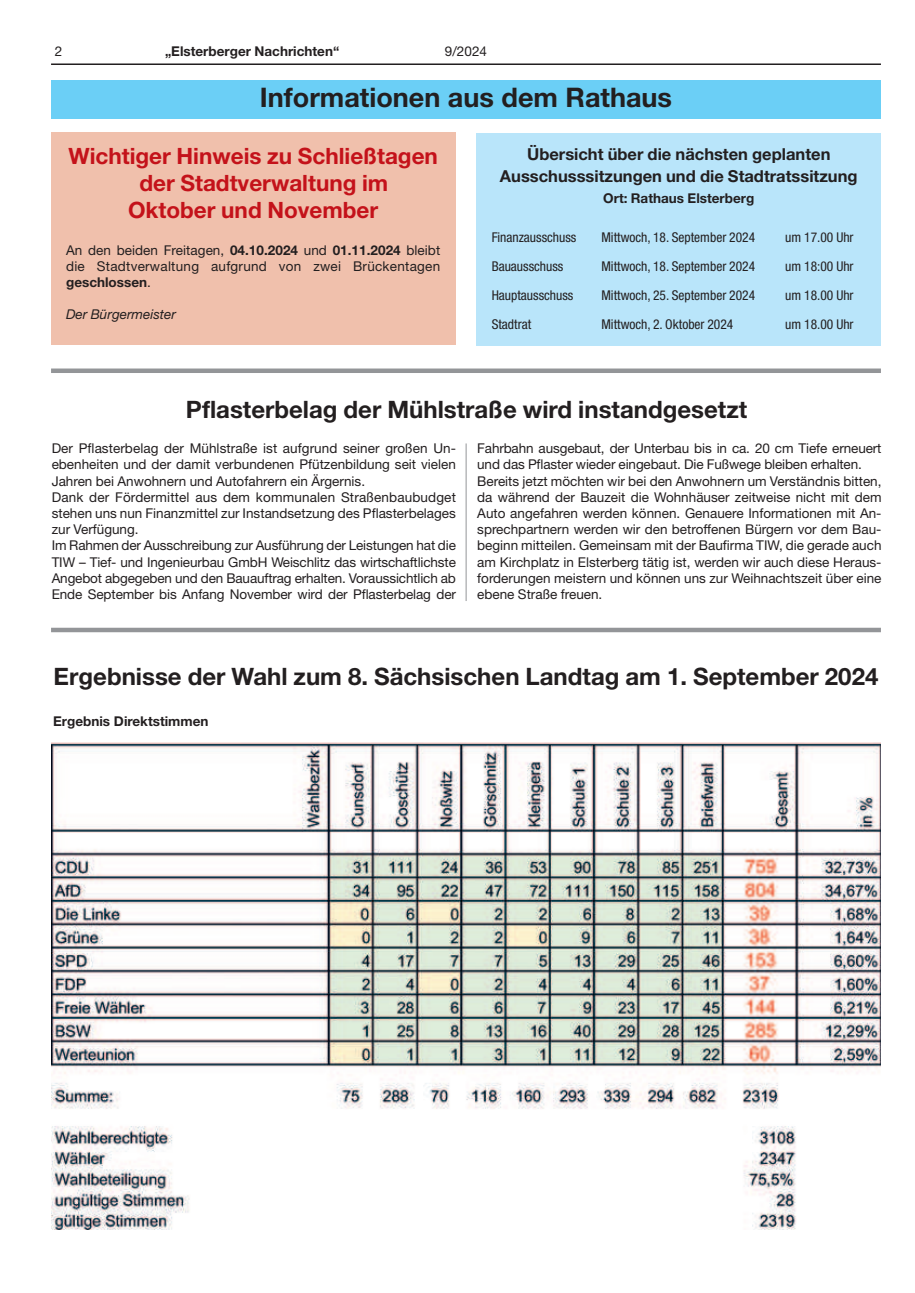
<style>
.page{position:relative;width:915px;height:1293px;background:#fff}
.page>*{position:absolute;margin:0;border:0;box-sizing:border-box;transform-origin:0 0}
.t1{font:700 27px "Helvetica Neue";color:#231f20}
.t2{font:700 24px "Helvetica Neue";color:#231f20}
.t3{font:700 22.5px "Helvetica Neue";color:#c4121a}
.t4{font:700 16.5px/22.2px "Helvetica Neue";color:#231f20;text-align:center}
.t5{font:13.5px/16.2px "Helvetica Neue";color:#231f20}
.t6{font:condensed 13.5px "Helvetica Neue";color:#231f20}
.t7{font:700 13.5px "Helvetica Neue";color:#231f20}
.t8{font:italic 13.5px "Helvetica Neue";color:#231f20}
.s1{font-weight:700}
</style>
<div class="page">
<hr style="left:51px;top:63px;width:829px;height:2px;background:#231f20">
<div style="left:51px;top:81px;width:829px;height:38px;background:#6bcff6"></div>
<img style="left:51px;top:742px;width:829px;height:487px">
<hr style="left:51px;top:628px;width:829px;height:4px;background:#939598">
<div style="left:476px;top:133px;width:404px;height:213px;background:#b9e5fa"></div>
<div style="left:51px;top:133px;width:404px;height:212px;background:#f0c0ac"></div>
<div style="left:51px;top:368px;width:829px;height:5px;background:#939598"></div>
<hr style="left:465px;top:443px;width:1px;height:158px;background:#939598">
<p class="t5" style="left:55px;top:44px;width:9px">2</p>
<p class="t7" style="left:165px;top:46px;width:176px">„Elsterberger Nachrichten“</p>
<p class="t5" style="left:445px;top:44px;width:44px">9/2024</p>
<h1 class="t1" style="left:260px;top:87px;width:413px">Informationen aus dem Rathaus</h1>
<h3 class="t3" style="left:68px;top:147px;width:371px">Wichtiger Hinweis zu Schließtagen</h3>
<h3 class="t3" style="left:139px;top:174px;width:250px">der Stadtverwaltung im</h3>
<h3 class="t3" style="left:128px;top:201px;width:252px">Oktober und November</h3>
<p class="t5" style="left:66px;top:243px;width:375px;text-align:justify">An den beiden Freitagen, <span class="s1">04.10.2024</span> und <span class="s1">01.11.2024</span> bleibt die Stadtverwaltung aufgrund von zwei Brückentagen <span class="s1">geschlossen</span>.</p>
<p class="t8" style="left:66px;top:310px;width:111px">Der Bürgermeister</p>
<p class="t4" style="left:500px;top:145px;width:359px">Übersicht über die nächsten geplanten<br>Ausschusssitzungen und die Stadtratssitzung</p>
<p class="t7" style="left:603px;top:193px;width:153px">Ort: Rathaus Elsterberg</p>
<p class="t6" style="left:491px;top:232px;width:86px">Finanzausschuss</p>
<p class="t6" style="left:601px;top:232px;width:155px">Mittwoch, 18. September 2024</p>
<p class="t6" style="left:785px;top:232px;width:70px">um 17.00 Uhr</p>
<p class="t6" style="left:491px;top:261px;width:73px">Bauausschuss</p>
<p class="t6" style="left:601px;top:261px;width:155px">Mittwoch, 18. September 2024</p>
<p class="t6" style="left:785px;top:261px;width:70px">um 18:00 Uhr</p>
<p class="t6" style="left:491px;top:290px;width:83px">Hauptausschuss</p>
<p class="t6" style="left:601px;top:290px;width:155px">Mittwoch, 25. September 2024</p>
<p class="t6" style="left:785px;top:290px;width:70px">um 18.00 Uhr</p>
<p class="t6" style="left:491px;top:319px;width:41px">Stadtrat</p>
<p class="t6" style="left:601px;top:319px;width:133px">Mittwoch, 2. Oktober 2024</p>
<p class="t6" style="left:785px;top:319px;width:70px">um 18.00 Uhr</p>
<h2 class="t2" style="left:186px;top:400px;width:562px">Pflasterbelag der Mühlstraße wird instandgesetzt</h2>
<p class="t5" style="left:52px;top:441px;width:405px">Der Pflasterbelag der Mühlstraße ist aufgrund seiner großen Un&shy;ebenheiten und der damit verbundenen Pfützenbildung seit vielen Jahren bei Anwohnern und Autofahrern ein Ärgernis.<br>Dank der Fördermittel aus dem kommunalen Straßenbaubudget stehen uns nun Finanzmittel zur Instandsetzung des Pflasterbelages zur Verfügung.<br>Im Rahmen der Ausschreibung zur Ausführung der Leistungen hat die TIW – Tief- und Ingenieurbau GmbH Weischlitz das wirtschaftlichste Angebot abgegeben und den Bauauftrag erhalten. Voraussichtlich ab Ende September bis Anfang November wird der Pflasterbelag der</p>
<p class="t5" style="left:477px;top:441px;width:405px">Fahrbahn ausgebaut, der Unterbau bis in ca. 20 cm Tiefe erneuert und das Pflaster wieder eingebaut. Die Fußwege bleiben erhalten.<br>Bereits jetzt möchten wir bei den Anwohnern um Verständnis bitten, da während der Bauzeit die Wohnhäuser zeitweise nicht mit dem Auto angefahren werden können. Genauere Informationen mit An&shy;sprechpartnern werden wir den betroffenen Bürgern vor dem Bau&shy;beginn mitteilen. Gemeinsam mit der Baufirma TIW, die gerade auch am Kirchplatz in Elsterberg tätig ist, werden wir auch diese Heraus&shy;forderungen meistern und können uns zur Weihnachtszeit über eine ebene Straße freuen.</p>
<h2 class="t2" style="left:54px;top:667px;width:826px">Ergebnisse der Wahl zum 8. Sächsischen Landtag am 1. September 2024</h2>
<p class="t7" style="left:53px;top:716px;width:157px">Ergebnis Direktstimmen</p>
</div>
